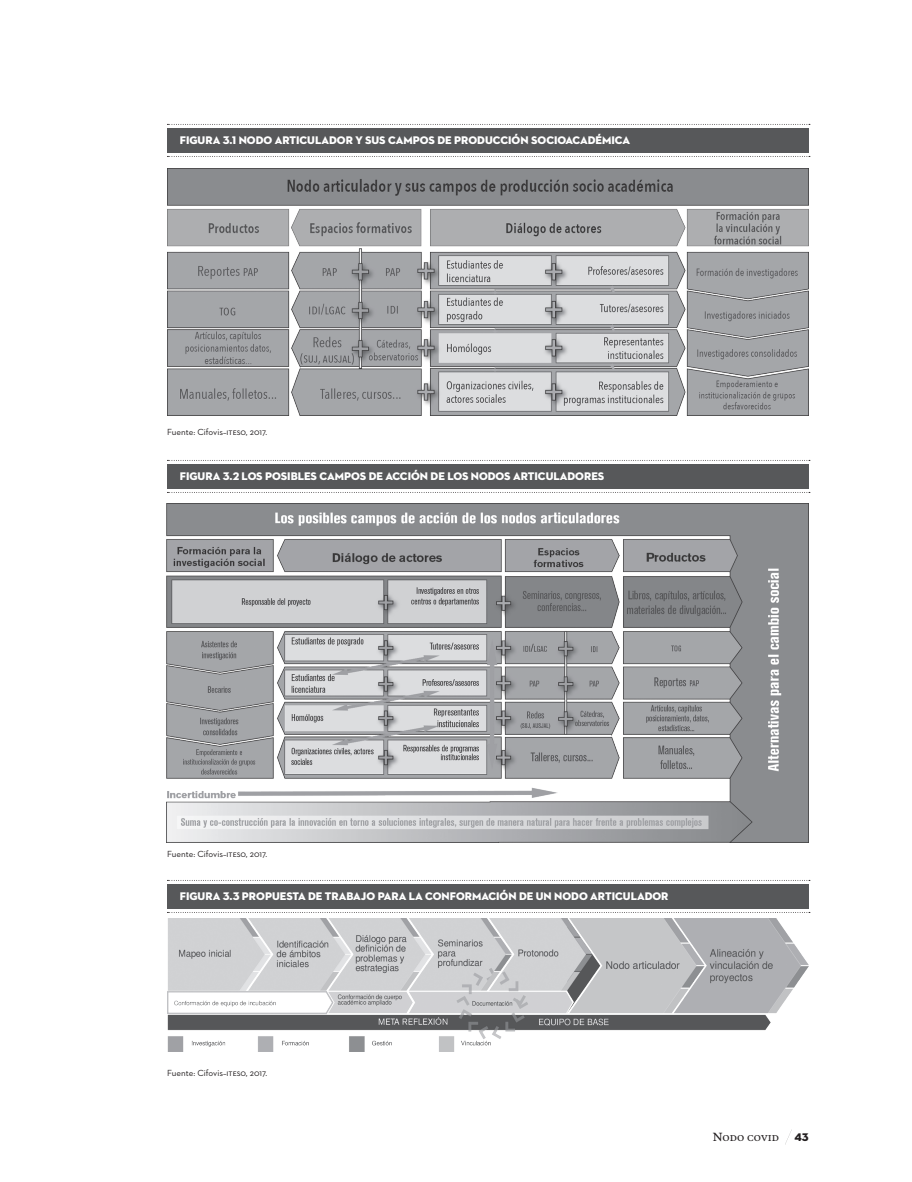
<style>
.page{position:relative;width:912px;height:1182px;background:#fff}
.page>*{position:absolute;margin:0;border:0;box-sizing:border-box;transform-origin:0 0}
.t1{font:12px "Poynter OS Text";color:#231f20}
.t2{font:11.25px "Neutraface 2 Display Titling";color:#fff}
.t3{font:11.25px "Neutraface 2 Display Titling SC850";color:#231f20}
.t4{font:9px "Neutraface 2 Text";color:#231f20}
</style>
<div class="page">
<svg style="left:785px;top:1129px;width:7px;height:16px"></svg>
<div style="left:167px;top:128px;width:642px;height:24px;background:#57585a"></div>
<div style="left:167px;top:464px;width:642px;height:24px;background:#57585a"></div>
<div style="left:167px;top:884px;width:642px;height:24px;background:#57585a"></div>
<svg style="left:167px;top:124px;width:643px;height:1px"></svg>
<svg style="left:167px;top:460px;width:643px;height:1px"></svg>
<svg style="left:167px;top:880px;width:643px;height:1px"></svg>
<svg style="left:167px;top:156px;width:643px;height:1px"></svg>
<svg style="left:167px;top:492px;width:643px;height:1px"></svg>
<svg style="left:167px;top:912px;width:643px;height:1px"></svg>
<img style="left:167px;top:169px;width:642px;height:246px">
<img style="left:166px;top:503px;width:643px;height:339px">
<img style="left:167px;top:919px;width:642px;height:132px">
<p class="t2" style="left:180px;top:133px;width:452px">FIGURA 3.1 NODO ARTICULADOR Y SUS CAMPOS DE PRODUCCIÓN SOCIOACADÉMICA</p>
<p class="t4" style="left:167px;top:426px;width:102px">Fuente: Cifovis–iteso, 2017.</p>
<p class="t2" style="left:180px;top:469px;width:426px">FIGURA 3.2 LOS POSIBLES CAMPOS DE ACCIÓN DE LOS NODOS ARTICULADORES</p>
<p class="t4" style="left:167px;top:848px;width:102px">Fuente: Cifovis–iteso, 2017.</p>
<p class="t2" style="left:180px;top:889px;width:490px">FIGURA 3.3 PROPUESTA DE TRABAJO PARA LA CONFORMACIÓN DE UN NODO ARTICULADOR</p>
<p class="t4" style="left:167px;top:1067px;width:102px">Fuente: Cifovis–iteso, 2017.</p>
<p class="t1" style="left:713px;top:1130px;width:68px">Nodo covid</p>
<p class="t3" style="left:794px;top:1131px;width:16px">43</p>
</div>
